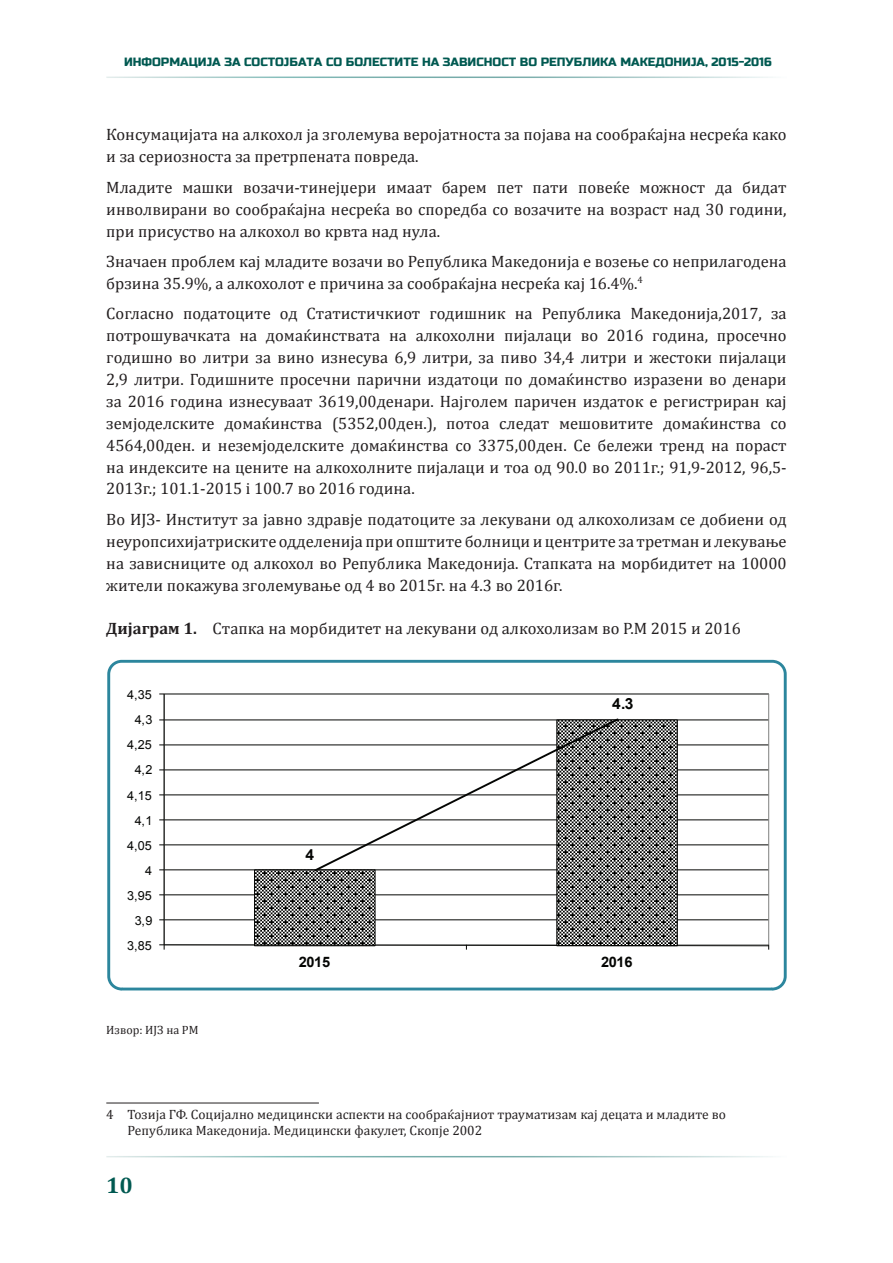
<style>
.page{position:relative;width:893px;height:1263px;background:#fff}
.page>*{position:absolute;margin:0;border:0;box-sizing:border-box;transform-origin:0 0}
.t1{font:700 22.5px "Cambria";color:#005951}
.t2{font:16.5px/21.9px "Cambria";color:#231f20;text-align:justify}
.t3{font:700 15.45px "Arial";color:#040503}
.t4{font:700 14.4px "Arial";letter-spacing:-.025em;color:#040503}
.t5{font:13.5px/16.2px "Cambria";color:#231f20}
.t6{font:12.45px "Arial";letter-spacing:-.02em;color:#040503}
.t7{font:12px "Russo One";color:#005951}
.t8{font:12px "Cambria";color:#231f20}
.s1{font-weight:700}
</style>
<div class="page">
<svg style="left:107px;top:659px;width:680px;height:331px"></svg>
<hr style="left:106px;top:1103px;width:213px;height:1px;background:#231f20">
<p class="t7" style="left:124px;top:55px;width:649px">Информација за состојбата со болестите на зависност во Република Македонија, 2015-2016</p>
<p class="t2" style="left:106px;top:124px;width:682px">Консумацијата на алкохол ја зголемува веројатноста за појава на сообраќајна несреќа како и за сериозноста за претрпената повреда.</p>
<p class="t2" style="left:106px;top:176px;width:682px">Младите машки возачи-тинејџери имаат барем пет пати повеќе можност да бидат инволвирани во сообраќајна несреќа во споредба со возачите на возраст над 30 години, при присуство на алкохол во крвта над нула.</p>
<p class="t2" style="left:106px;top:250px;width:682px">Значаен проблем кај младите возачи во Република Македонија е возење со неприлагодена брзина 35.9%, а алкохолот е причина за сообраќајна несреќа кај 16.4%.<sup>4</sup></p>
<p class="t2" style="left:106px;top:303px;width:682px">Согласно податоците од Статистичкиот годишник на Република Македонија,2017, за потрошувачката на домаќинствата на алкохолни пијалаци во 2016 година, просечно годишно во литри за вино изнесува 6,9 литри, за пиво 34,4 литри и жестоки пијалаци 2,9 литри. Годишните просечни парични издатоци по домаќинство изразени во денари за 2016 година изнесуваат 3619,00денари. Најголем паричен издаток е регистриран кај земјоделските домаќинства (5352,00ден.), потоа следат мешовитите домаќинства со 4564,00ден. и неземјоделските домаќинства со 3375,00ден. Се бележи тренд на пораст на индексите на цените на алкохолните пијалаци и тоа од 90.0 во 2011г.; 91,9-2012, 96,5- 2013г.; 101.1-2015 i 100.7 во 2016 година.</p>
<p class="t2" style="left:106px;top:508px;width:682px">Во ИЈЗ- Институт за јавно здравје податоците за лекувани од алкохолизам се добиени од неуропсихијатриските одделенија при општите болници и центрите за третман и лекување на зависниците од алкохол во Република Македонија. Стапката на морбидитет на 10000 жители покажува зголемување од 4 во 2015г. на 4.3 во 2016г.</p>
<p class="t2" style="left:106px;top:617px;width:636px"><span class="s1">Дијаграм 1.</span> Стапка на морбидитет на лекувани од алкохолизам во Р.М 2015 и 2016</p>
<p class="t6" style="left:127px;top:687px;width:26px">4,35</p>
<p class="t6" style="left:135px;top:712px;width:19px">4,3</p>
<p class="t6" style="left:127px;top:737px;width:26px">4,25</p>
<p class="t6" style="left:135px;top:762px;width:19px">4,2</p>
<p class="t6" style="left:127px;top:787px;width:26px">4,15</p>
<p class="t6" style="left:135px;top:812px;width:19px">4,1</p>
<p class="t6" style="left:127px;top:837px;width:26px">4,05</p>
<p class="t6" style="left:145px;top:862px;width:9px">4</p>
<p class="t6" style="left:127px;top:887px;width:26px">3,95</p>
<p class="t6" style="left:135px;top:912px;width:19px">3,9</p>
<p class="t6" style="left:127px;top:937px;width:26px">3,85</p>
<p class="t8" style="left:106px;top:1022px;width:94px">Извор: ИЈЗ на РМ</p>
<p class="t3" style="left:305px;top:844px;width:10px">4</p>
<p class="t3" style="left:612px;top:694px;width:23px">4.3</p>
<p class="t4" style="left:299px;top:953px;width:33px">2015</p>
<p class="t4" style="left:601px;top:953px;width:33px">2016</p>
<p class="t5" style="left:128px;top:1106px;width:600px;text-indent:-21px">4 Тозија ГФ. Социјално медицински аспекти на сообраќајниот трауматизам кај децата и младите во<br>Република Македонија. Медицински факулет, Скопје 2002</p>
<h1 class="t1" style="left:106px;top:1172px;width:28px">10</h1>
</div>
